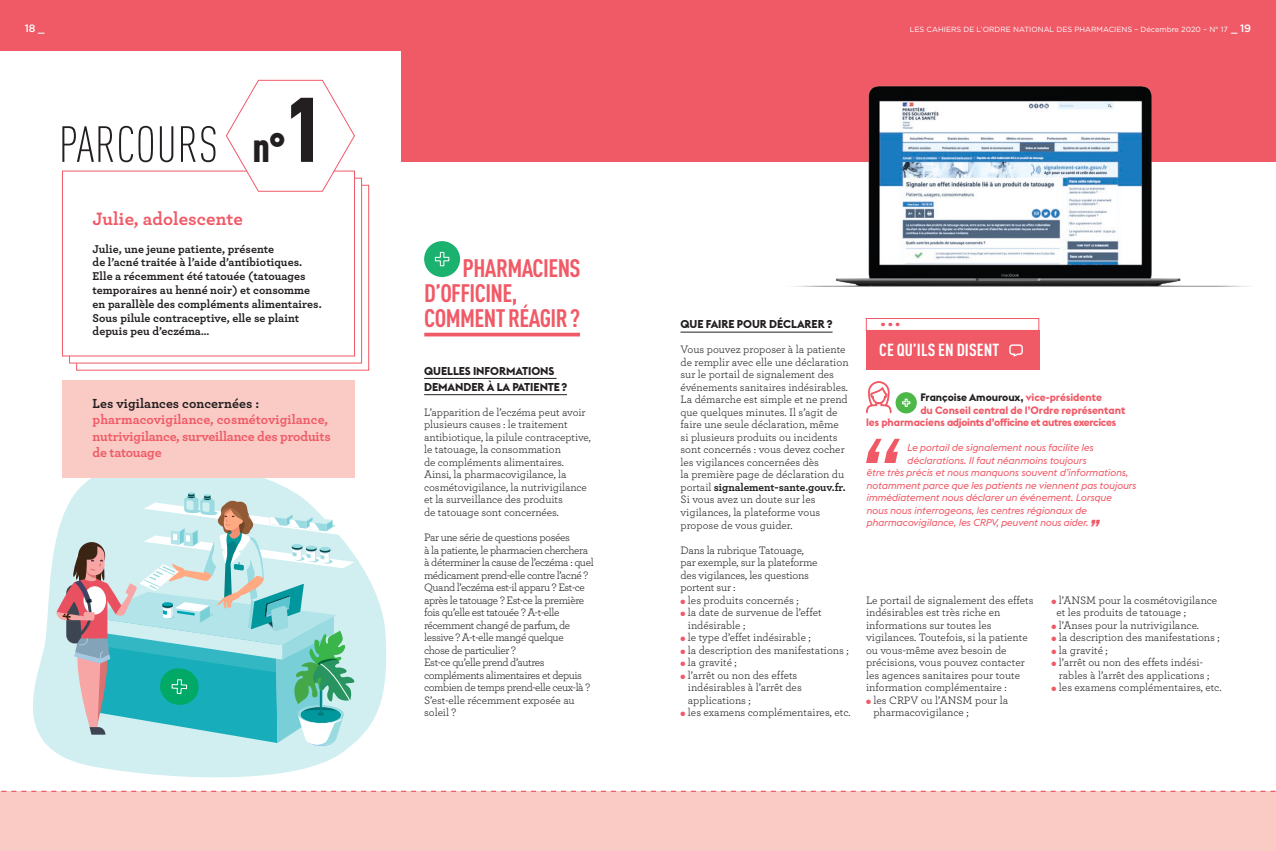
<style>
.page{position:relative;width:1276px;height:851px;background:#fff}
.page>*{position:absolute;margin:0;border:0;box-sizing:border-box;transform-origin:0 0}
.t1{font:900 condensed 90px "DIN Pro";color:#231f20}
.t2{font:300 condensed 50px "DIN Pro";letter-spacing:.015em;color:#231f20}
.t3{font:700 condensed 25px/25px "DIN Pro";letter-spacing:-.025em;color:#f05a67}
.t4{font:700 18.75px "Archer";letter-spacing:.005em;color:#f05a67}
.t5{font:700 condensed 17.25px "DIN Pro";letter-spacing:.005em;color:#fff}
.t6{font:700 13.75px/16.2px "Archer";letter-spacing:-.015em;color:#f05a67}
.t7{font:700 13.75px "Archer";letter-spacing:.005em;color:#231f20}
.t8{font:700 11.88px/13.8px "Archer";letter-spacing:.005em;color:#231f20}
.t9{font:11.25px/12.5px "Archer";letter-spacing:-.005em;color:#231f20}
.t10{font:11.25px/12.5px "Archer";letter-spacing:-.035em;color:#231f20}
.t11{font:700 11.25px/16.2px "Euclid Flex";letter-spacing:-.005em;color:#231f20}
.t12{font:700 10.62px "Euclid Flex";letter-spacing:-.035em;color:#f05a67}
.t13{font:700 10.62px "Euclid Flex";letter-spacing:-.005em;color:#f05a67}
.t14{font:700 10.62px "Euclid Flex";letter-spacing:-.005em;color:#231f20}
.t15{font:500 10.62px "Gotham";color:#fff}
.t16{font:italic 10px "Euclid Flex";letter-spacing:-.005em;color:#f05a67}
.t17{font:7.5px "Gotham";color:#fff}
.s1{font-weight:500;font-size:10.62px}
.s2{font-weight:900;font-size:40px}
.s3{font-weight:700}
.s4{color:#f05a67}
.s5{font-weight:700;font-size:20px}
</style>
<div class="page">
<svg style="left:424px;top:332px;width:156px;height:4px"></svg>
<div style="left:424px;top:241px;width:36px;height:36px;background:#1bb26f;border-radius:50%"></div>
<svg style="left:435px;top:251px;width:14px;height:15px"></svg>
<hr style="left:424px;top:378px;width:132px;height:1px;background:#231f20">
<hr style="left:424px;top:394px;width:143px;height:1px;background:#231f20">
<hr style="left:680px;top:332px;width:152px;height:1px;background:#231f20">
<div style="left:69px;top:178px;width:293px;height:185px;background:#fff;border:1px solid #f05a67"></div>
<div style="left:62px;top:171px;width:293px;height:185px;background:#fff;border:1px solid #f05a67"></div>
<svg style="left:225px;top:79px;width:130px;height:113px"></svg>
<svg style="left:33px;top:448px;width:353px;height:330px;fill:#d1eff1"></svg>
<svg style="left:56px;top:492px;width:299px;height:254px"></svg>
<div style="left:0;top:0;width:1276px;height:51px;background:#f05a67"></div>
<div style="left:401px;top:0;width:875px;height:162px;background:#f05a67"></div>
<img style="left:794px;top:86px;width:455px;height:201px">
<div style="left:0;top:791px;width:1276px;height:59px;background:#facbc5"></div>
<svg style="left:1px;top:790px;width:1275px;height:1px"></svg>
<svg style="left:866px;top:381px;width:26px;height:33px"></svg>
<svg style="left:866px;top:438px;width:34px;height:25px"></svg>
<div style="left:895px;top:392px;width:22px;height:21px;background:#4cb848;border-radius:50%"></div>
<svg style="left:902px;top:398px;width:9px;height:9px"></svg>
<div style="left:866px;top:318px;width:173px;height:12px;background:#fff;border:1px solid #f05a67"></div>
<div style="left:866px;top:330px;width:173px;height:40px;background:#f05a67"></div>
<svg style="left:881px;top:322px;width:18px;height:4px"></svg>
<svg style="left:1009px;top:344px;width:14px;height:13px"></svg>
<div style="left:62px;top:381px;width:292px;height:97px;background:#facbc5"></div>
<p class="t15" style="left:25px;top:22px;width:21px">18 _</p>
<p class="t17" style="left:910px;top:25px;width:343px">LES CAHIERS DE L’ORDRE NATIONAL DES PHARMACIENS – Décembre 2020 – N° 17 <span class="s1">_ 19</span></p>
<h1 class="t1" style="left:284px;top:60px;width:40px">1</h1>
<h2 class="t2" style="left:59px;top:109px;width:228px">PARCOURS <span class="s2">n°</span></h2>
<h3 class="t4" style="left:93px;top:204px;width:152px">Julie, adolescente</h3>
<p class="t8" style="left:93px;top:241px;width:231px">Julie, une jeune patiente, présente<br>de l’acné traitée à l’aide d’antibiotiques.<br>Elle a récemment été tatouée (tatouages temporaires au henné noir) et consomme en parallèle des compléments alimentaires.<br>Sous pilule contraceptive, elle se plaint depuis peu d’eczéma…</p>
<p class="t7" style="left:93px;top:392px;width:168px">Les vigilances concernées :</p>
<p class="t6" style="left:93px;top:410px;width:240px">pharmacovigilance, cosmétovigilance, nutrivigilance, surveillance des produits de tatouage</p>
<h3 class="t3" style="left:424px;top:253px;width:158px;text-indent:38px">PHARMACIENS<br>D’OFFICINE,<br>COMMENT RÉAGIR?</h3>
<p class="t11" style="left:424px;top:362px;width:144px">QUELLES INFORMATIONS<br>DEMANDER À LA PATIENTE?</p>
<p class="t9" style="left:424px;top:405px;width:168px">L’apparition de l’eczéma peut avoir plusieurs causes : le traitement antibiotique, la pilule contraceptive, le tatouage, la consommation<br>de compléments alimentaires.<br>Ainsi, la pharmacovigilance, la cosmétovigilance, la nutrivigilance et la surveillance des produits<br>de tatouage sont concernées.</p>
<p class="t10" style="left:424px;top:530px;width:171px">Par une série de questions posées<br>à la patiente, le pharmacien cherchera à déterminer la cause de l’eczéma : quel médicament prend-elle contre l’acné ?<br>Quand l’eczéma est-il apparu ? Est-ce après le tatouage ? Est-ce la première fois qu’elle est tatouée ? A-t-elle récemment changé de parfum, de lessive ? A-t-elle mangé quelque<br>chose de particulier ?<br>Est-ce qu’elle prend d’autres compléments alimentaires et depuis combien de temps prend-elle ceux-là ?<br>S’est-elle récemment exposée au soleil ?</p>
<p class="t11" style="left:680px;top:316px;width:154px">QUE FAIRE POUR DÉCLARER ?</p>
<p class="t9" style="left:680px;top:343px;width:170px">Vous pouvez proposer à la patiente de remplir avec elle une déclaration sur le portail de signalement des événements sanitaires indésirables.<br>La démarche est simple et ne prend que quelques minutes. Il s’agit de faire une seule déclaration, même si plusieurs produits ou incidents sont concernés : vous devez cocher les vigilances concernées dès<br>la première page de déclaration du portail <span class="s3">signalement-sante.gouv.fr.<br></span>Si vous avez un doute sur les vigilances, la plateforme vous propose de vous guider.</p>
<p class="t9" style="left:680px;top:543px;width:138px">Dans la rubrique Tatouage, par exemple, sur la plateforme des vigilances, les questions portent sur :</p>
<p class="t9" style="left:680px;top:593px;width:120px"><span class="s4">●</span> les produits concernés ;</p>
<p class="t9" style="left:688px;top:605px;width:135px;text-indent:-7px"><span class="s4">●</span> la date de survenue de l’effet indésirable ;</p>
<p class="t9" style="left:680px;top:630px;width:132px"><span class="s4">●</span> le type d’effet indésirable ;</p>
<p class="t9" style="left:680px;top:643px;width:170px"><span class="s4">●</span> la description des manifestations ;</p>
<p class="t9" style="left:680px;top:655px;width:58px"><span class="s4">●</span> la gravité ;</p>
<p class="t9" style="left:688px;top:668px;width:115px;text-indent:-7px"><span class="s4">●</span> l’arrêt ou non des effets indésirables à l’arrêt des applications ;</p>
<p class="t9" style="left:680px;top:705px;width:172px"><span class="s4">●</span> les examens complémentaires, etc.</p>
<h3 class="t5" style="left:879px;top:336px;width:122px">CE QU’ILS EN DISENT</h3>
<p class="t14" style="left:920px;top:391px;width:183px">Françoise Amouroux, <span class="s4">vice-présidente</span></p>
<p class="t13" style="left:920px;top:404px;width:207px">du Conseil central de l’Ordre représentant</p>
<p class="t12" style="left:866px;top:416px;width:251px">les pharmaciens adjoints d’officine et autres exercices</p>
<p class="t16" style="left:907px;top:442px;width:188px">Le portail de signalement nous facilite les</p>
<p class="t16" style="left:907px;top:454px;width:181px">déclarations. Il faut néanmoins toujours</p>
<p class="t16" style="left:866px;top:467px;width:263px">être très précis et nous manquons souvent d’informations,</p>
<p class="t16" style="left:866px;top:479px;width:271px">notamment parce que les patients ne viennent pas toujours</p>
<p class="t16" style="left:866px;top:492px;width:247px">immédiatement nous déclarer un événement. Lorsque</p>
<p class="t16" style="left:866px;top:504px;width:222px">nous nous interrogeons, les centres régionaux de</p>
<p class="t16" style="left:866px;top:517px;width:234px">pharmacovigilance, les CRPV, peuvent nous aider.<span class="s5">”</span></p>
<p class="t9" style="left:866px;top:593px;width:169px">Le portail de signalement des effets indésirables est très riche en informations sur toutes les vigilances. Toutefois, si la patiente ou vous-même avez besoin de précisions, vous pouvez contacter les agences sanitaires pour toute information complémentaire :</p>
<p class="t9" style="left:873px;top:693px;width:136px;text-indent:-7px"><span class="s4">●</span> les CRPV ou l’ANSM pour la pharmacovigilance ;</p>
<p class="t9" style="left:1056px;top:593px;width:162px;text-indent:-5px"><span class="s4">●</span> l’ANSM pour la cosmétovigilance et les produits de tatouage ;</p>
<p class="t9" style="left:1051px;top:618px;width:149px"><span class="s4">●</span> l’Anses pour la nutrivigilance.</p>
<p class="t9" style="left:1051px;top:630px;width:170px"><span class="s4">●</span> la description des manifestations ;</p>
<p class="t9" style="left:1051px;top:643px;width:58px"><span class="s4">●</span> la gravité ;</p>
<p class="t9" style="left:1059px;top:655px;width:152px;text-indent:-7px"><span class="s4">●</span> l’arrêt ou non des effets indési&shy;rables à l’arrêt des applications ;</p>
<p class="t9" style="left:1051px;top:680px;width:172px"><span class="s4">●</span> les examens complémentaires, etc.</p>
</div>
